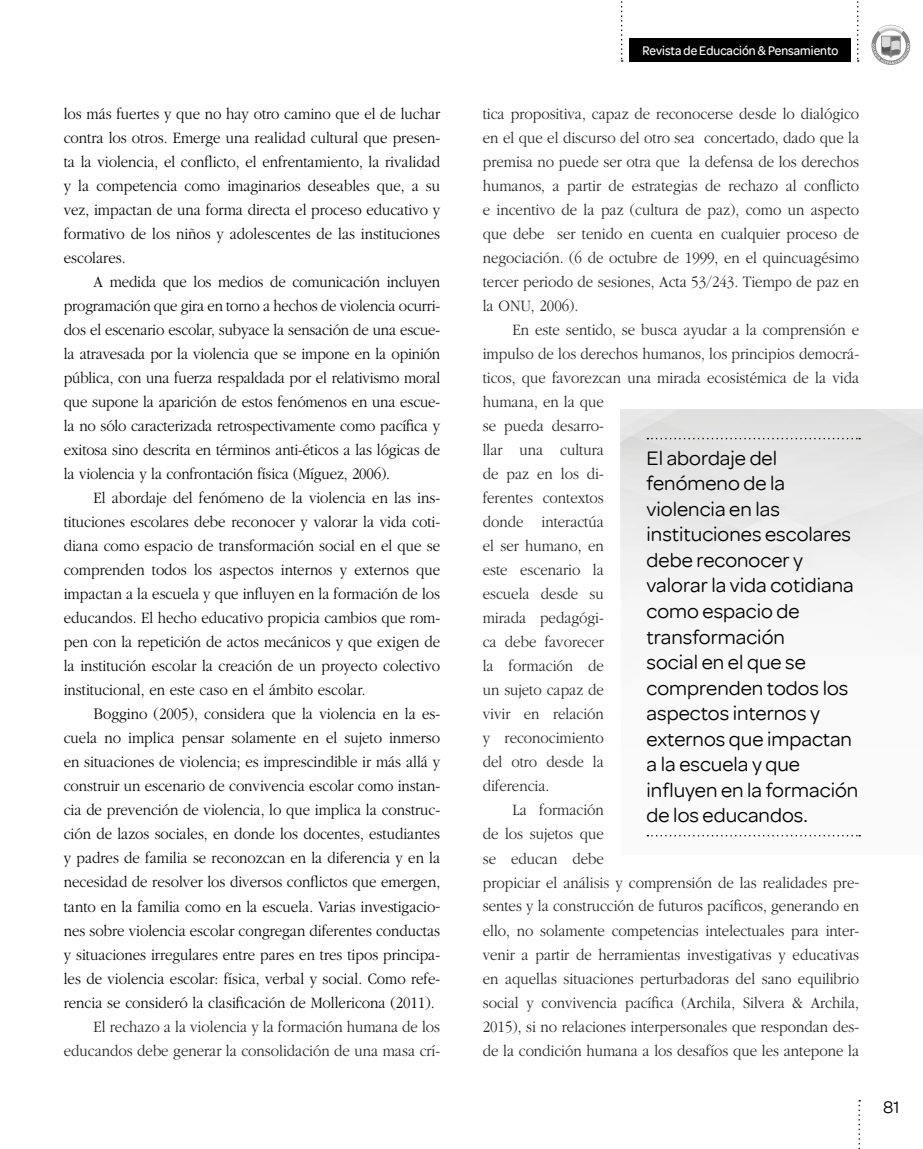
<style>
.page{position:relative;width:923px;height:1149px;background:#fff}
.page>*{position:absolute;margin:0;border:0;box-sizing:border-box;transform-origin:0 0}
.t1{font:21px/25.5px "Omnes";color:#000}
.t2{font:18px "Omnes";color:#000}
.t3{font:300 16.5px/24px "Garamond";color:#000;text-align:justify;scale:.9 1}
.t4{font:300 16.5px/24px "Garamond";color:#231f20;text-align:right;scale:.9 1}
.t5{font:500 13.5px "Omnes";color:#fff;scale:.9 1}
</style>
<div class="page">
<svg style="left:858px;top:1100px;width:2px;height:49px"></svg>
<div style="left:629px;top:38px;width:222px;height:24px;background:#000"></div>
<svg style="left:621px;top:1px;width:1px;height:61px"></svg>
<svg style="left:857px;top:1px;width:1px;height:61px"></svg>
<svg style="left:871px;top:24px;width:39px;height:41px"></svg>
<svg style="left:621px;top:409px;width:302px;height:428px"></svg>
<p class="t3" style="left:64px;top:102px;width:420px">los más fuertes y que no hay otro camino que el de luchar contra los otros. Emerge una realidad cultural que presen&shy;ta la violencia, el conflicto, el enfrentamiento, la rivalidad y la competencia como imaginarios deseables que, a su vez, impactan de una forma directa el proceso educativo y formativo de los niños y adolescentes de las instituciones escolares.</p>
<p class="t3" style="left:64px;top:270px;width:420px;text-indent:30px">A medida que los medios de comunicación incluyen programación que gira en torno a hechos de violencia ocurri&shy;dos el escenario escolar, subyace la sensación de una escue&shy;la atravesada por la violencia que se impone en la opinión pública, con una fuerza respaldada por el relativismo moral que supone la aparición de estos fenómenos en una escue&shy;la no sólo caracterizada retrospectivamente como pacífica y exitosa sino descrita en términos anti-éticos a las lógicas de la violencia y la confrontación física (Míguez, 2006).</p>
<p class="t3" style="left:64px;top:486px;width:420px;text-indent:30px">El abordaje del fenómeno de la violencia en las ins&shy;tituciones escolares debe reconocer y valorar la vida coti&shy;diana como espacio de transformación social en el que se comprenden todos los aspectos internos y externos que impactan a la escuela y que influyen en la formación de los educandos. El hecho educativo propicia cambios que rom&shy;pen con la repetición de actos mecánicos y que exigen de la institución escolar la creación de un proyecto colectivo institucional, en este caso en el ámbito escolar.</p>
<p class="t3" style="left:64px;top:702px;width:420px;text-indent:30px">Boggino (2005), considera que la violencia en la es&shy;cuela no implica pensar solamente en el sujeto inmerso en situaciones de violencia; es imprescindible ir más allá y construir un escenario de convivencia escolar como instan&shy;cia de prevención de violencia, lo que implica la construc&shy;ción de lazos sociales, en donde los docentes, estudiantes y padres de familia se reconozcan en la diferencia y en la necesidad de resolver los diversos conflictos que emergen, tanto en la familia como en la escuela. Varias investigacio&shy;nes sobre violencia escolar congregan diferentes conductas y situaciones irregulares entre pares en tres tipos principa&shy;les de violencia escolar: física, verbal y social. Como refe&shy;rencia se consideró la clasificación de Mollericona (2011).</p>
<p class="t4" style="left:64px;top:1014px;width:420px">El rechazo a la violencia y la formación humana de los educandos debe generar la consolidación de una masa crí-</p>
<p class="t5" style="left:642px;top:43px;width:219px">Revista de Educación &amp; Pensamiento</p>
<p class="t4" style="left:483px;top:102px;width:420px;text-align:justify">tica propositiva, capaz de reconocerse desde lo dialógico en el que el discurso del otro sea concertado, dado que la premisa no puede ser otra que la defensa de los derechos humanos, a partir de estrategias de rechazo al conflicto e incentivo de la paz (cultura de paz), como un aspecto que debe ser tenido en cuenta en cualquier proceso de negociación. (6 de octubre de 1999, en el quincuagésimo tercer periodo de sesiones, Acta 53/243. Tiempo de paz en la ONU, 2006).</p>
<p class="t4" style="left:512px;top:318px;width:387px">En este sentido, se busca ayudar a la comprensión e</p>
<p class="t4" style="left:483px;top:342px;width:420px">impulso de los derechos humanos, los principios democrá-</p>
<p class="t4" style="left:483px;top:366px;width:420px">ticos, que favorezcan una mirada ecosistémica de la vida</p>
<p class="t4" style="left:483px;top:390px;width:136px">humana, en la que</p>
<p class="t4" style="left:483px;top:414px;width:136px">se pueda desarro-</p>
<p class="t4" style="left:483px;top:438px;width:136px">llar una cultura</p>
<p class="t4" style="left:483px;top:462px;width:136px">de paz en los di-</p>
<p class="t4" style="left:483px;top:486px;width:136px">ferentes contextos</p>
<p class="t4" style="left:483px;top:510px;width:136px">donde interactúa</p>
<p class="t4" style="left:483px;top:534px;width:136px">el ser humano, en</p>
<p class="t4" style="left:483px;top:558px;width:136px">este escenario la</p>
<p class="t4" style="left:483px;top:582px;width:136px">escuela desde su</p>
<p class="t4" style="left:483px;top:606px;width:136px">mirada pedagógi-</p>
<p class="t4" style="left:483px;top:630px;width:136px">ca debe favorecer</p>
<p class="t4" style="left:483px;top:654px;width:136px">la formación de</p>
<p class="t4" style="left:483px;top:678px;width:136px">un sujeto capaz de</p>
<p class="t4" style="left:483px;top:702px;width:136px">vivir en relación</p>
<p class="t4" style="left:483px;top:726px;width:136px">y reconocimiento</p>
<p class="t4" style="left:483px;top:750px;width:136px">del otro desde la</p>
<p class="t4" style="left:483px;top:774px;width:75px">diferencia.</p>
<p class="t4" style="left:512px;top:798px;width:103px">La formación</p>
<p class="t4" style="left:483px;top:822px;width:136px">de los sujetos que</p>
<p class="t4" style="left:483px;top:846px;width:136px">se educan debe</p>
<p class="t4" style="left:483px;top:870px;width:420px">propiciar el análisis y comprensión de las realidades pre-</p>
<p class="t4" style="left:483px;top:894px;width:420px">sentes y la construcción de futuros pacíficos, generando en</p>
<p class="t4" style="left:483px;top:918px;width:420px">ello, no solamente competencias intelectuales para inter-</p>
<p class="t4" style="left:483px;top:942px;width:420px">venir a partir de herramientas investigativas y educativas</p>
<p class="t4" style="left:483px;top:966px;width:420px">en aquellas situaciones perturbadoras del sano equilibrio</p>
<p class="t4" style="left:483px;top:990px;width:420px">social y convivencia pacífica (Archila, Silvera &amp; Archila,</p>
<p class="t4" style="left:483px;top:1014px;width:420px">2015), si no relaciones interpersonales que respondan des-</p>
<p class="t4" style="left:483px;top:1038px;width:420px">de la condición humana a los desafíos que les antepone la</p>
<p class="t1" style="left:646px;top:445px;width:213px">El abordaje del fenómeno de la violencia en las instituciones escolares debe reconocer y valorar la vida cotidiana como espacio de transformación<br>social en el que se comprenden todos los aspectos internos y externos que impactan a la escuela y que influyen en la formación de los educandos.</p>
<p class="t2" style="left:883px;top:1096px;width:18px">81</p>
</div>
